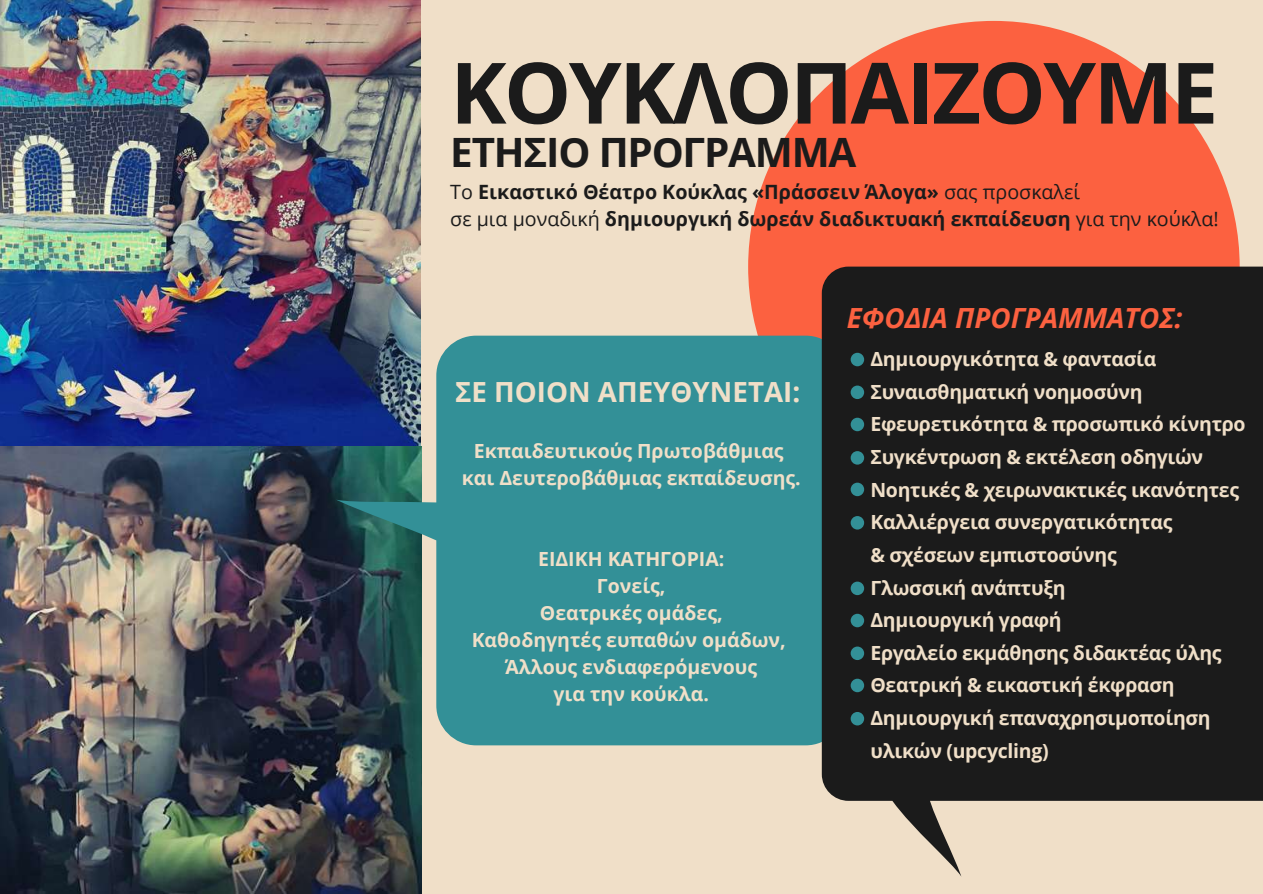
<style>
.page{position:relative;width:1263px;height:894px;background:#fff}
.page>*{position:absolute;margin:0;border:0;box-sizing:border-box;transform-origin:0 0}
.t1{font:700 84.6px "Open Sans";letter-spacing:-.03em;color:#1b1b1b}
.t2{font:700 40.35px "Open Sans";letter-spacing:-.03em;color:#1b1b1b}
.t3{font:italic 700 27.75px "Open Sans";color:#fc6140}
.t4{font:700 27.75px "Open Sans";color:#f0dfc8}
.t5{font:700 19.65px/27px "Open Sans";color:#1b1b1b}
.t6{font:700 19.5px/32.5px "Open Sans";letter-spacing:-.015em;color:#f0dfc8;text-align:center}
.s1{font-weight:400}
</style>
<div class="page">
<div style="left:0;top:0;width:1263px;height:893px;background:#f0dfc8"></div>
<div style="left:748px;top:21px;width:492px;height:491px;background:#fc6140;border-radius:50%"></div>
<img style="left:0;top:0;width:420px;height:446px">
<img style="left:0;top:446px;width:422px;height:447px">
<svg style="left:336px;top:335px;width:486px;height:410px;background:#36868d"></svg>
<svg style="left:822px;top:266px;width:441px;height:610px;background:#34322f"></svg>
<div style="left:851px;top:711px;width:13px;height:14px;background:#339097;border-radius:50%"></div>
<div style="left:851px;top:352px;width:13px;height:14px;background:#339097;border-radius:50%"></div>
<div style="left:851px;top:385px;width:13px;height:14px;background:#339097;border-radius:50%"></div>
<div style="left:851px;top:417px;width:13px;height:14px;background:#339097;border-radius:50%"></div>
<div style="left:851px;top:451px;width:13px;height:13px;background:#339097;border-radius:50%"></div>
<div style="left:851px;top:482px;width:13px;height:14px;background:#339097;border-radius:50%"></div>
<div style="left:851px;top:516px;width:13px;height:13px;background:#339097;border-radius:50%"></div>
<div style="left:851px;top:581px;width:13px;height:14px;background:#339097;border-radius:50%"></div>
<div style="left:851px;top:613px;width:13px;height:14px;background:#339097;border-radius:50%"></div>
<div style="left:851px;top:646px;width:13px;height:14px;background:#339097;border-radius:50%"></div>
<div style="left:851px;top:678px;width:13px;height:14px;background:#339097;border-radius:50%"></div>
<h1 class="t1" style="left:450px;top:33px;width:769px">ΚΟΥΚΛΟΠΑΙΖΟΥΜΕ</h1>
<h2 class="t2" style="left:450px;top:123px;width:408px">ΕΤΗΣΙΟ ΠΡΟΓΡΑΜΜΑ</h2>
<p class="t5" style="left:450px;top:178px;width:770px"><span class="s1">Το</span> Εικαστικό Θέατρο Κούκλας «Πράσσειν Άλογα» <span class="s1">σας προσκαλεί<br>σε μια μοναδική</span> δημιουργική δωρεάν διαδικτυακή εκπαίδευση <span class="s1">για την κούκλα!</span></p>
<h3 class="t4" style="left:455px;top:373px;width:347px">ΣΕ ΠΟΙΟΝ ΑΠΕΥΘΥΝΕΤΑΙ:</h3>
<p class="t6" style="left:462px;top:437px;width:341px;line-height:27px">Εκπαιδευτικούς Πρωτοβάθμιας και Δευτεροβάθμιας εκπαίδευσης.</p>
<p class="t6" style="left:472px;top:545px;width:316px;line-height:27px">ΕΙΔΙΚΗ ΚΑΤΗΓΟΡΙΑ:<br>Γονείς,<br>Θεατρικές ομάδες,<br>Καθοδηγητές ευπαθών ομάδων,<br>Άλλους ενδιαφερόμενους<br>για την κούκλα.</p>
<h3 class="t3" style="left:847px;top:298px;width:337px">ΕΦΟΔΙΑ ΠΡΟΓΡΑΜΜΑΤΟΣ:</h3>
<p class="t6" style="left:870px;top:342px;width:377px;text-align:left">Δημιουργικότητα &amp; φαντασία<br>Συναισθηματική νοημοσύνη<br>Εφευρετικότητα &amp; προσωπικό κίνητρο<br>Συγκέντρωση &amp; εκτέλεση οδηγιών<br>Νοητικές &amp; χειρωνακτικές ικανότητες<br>Καλλιέργεια συνεργατικότητας<br>&amp; σχέσεων εμπιστοσύνης<br>Γλωσσική ανάπτυξη<br>Δημιουργική γραφή<br>Εργαλείο εκμάθησης διδακτέας ύλης<br>Θεατρική &amp; εικαστική έκφραση<br>Δημιουργική επαναχρησιμοποίηση υλικών (upcycling)</p>
</div>
